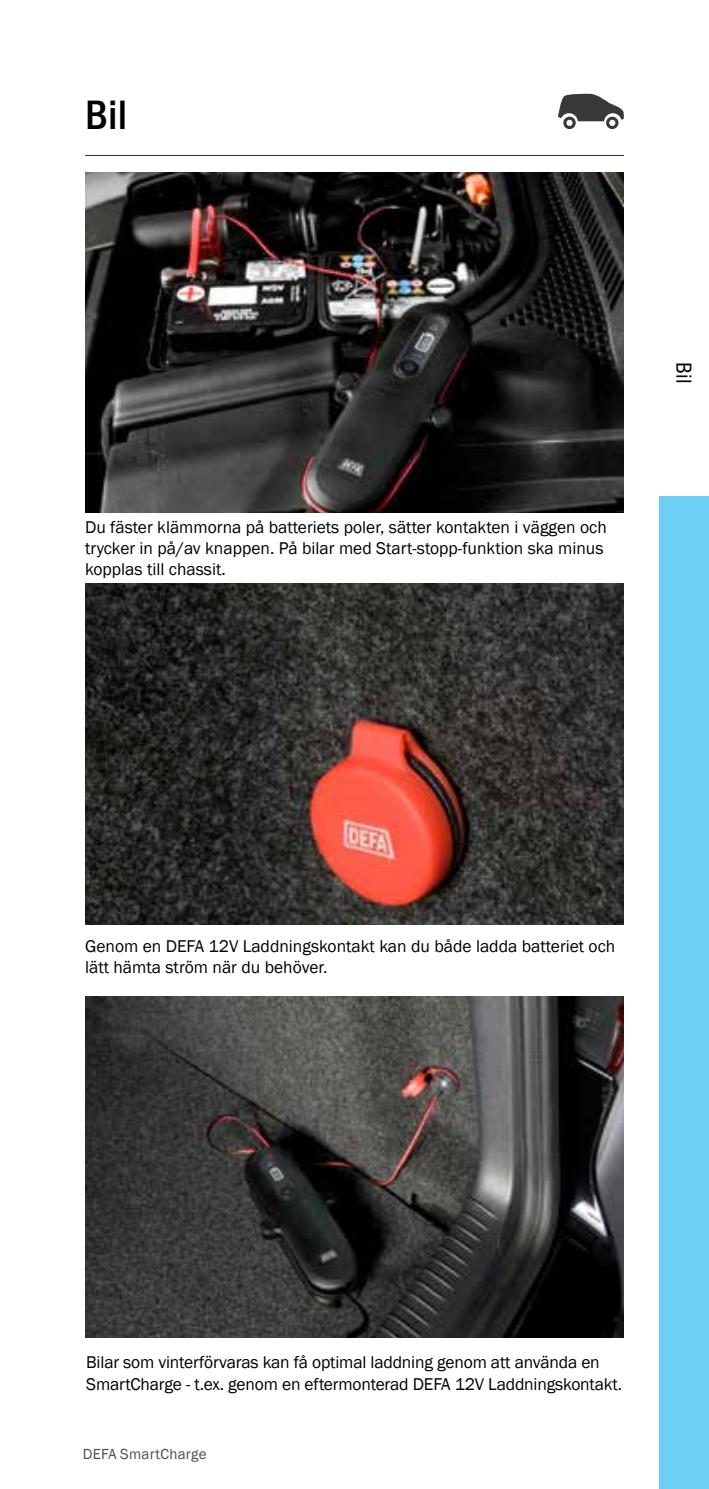
<style>
.page{position:relative;width:709px;height:1489px;background:#fff}
.page>*{position:absolute;margin:0;border:0;box-sizing:border-box;transform-origin:0 0}
.t1{font:500 condensed 42.5px "ITC Franklin Gothic Std";color:#000101}
.t2{font:condensed 22.5px "ITC Franklin Gothic Std";color:#000}
.t3{font:17.5px/21.2px "Franklin Gothic";color:#000}
.t4{font:15px "Franklin Gothic";letter-spacing:.015em;color:#4d4d4f}
</style>
<div class="page">
<hr style="left:85px;top:155px;width:539px;height:1px;background:#38383a">
<img style="left:85px;top:996px;width:539px;height:341px">
<img style="left:85px;top:583px;width:539px;height:341px">
<img style="left:85px;top:172px;width:538px;height:341px">
<svg style="left:558px;top:94px;width:66px;height:35px"></svg>
<div style="left:659px;top:496px;width:50px;height:992px;background:#6dcff6"></div>
<h1 class="t1" style="left:85px;top:91px;width:44px">Bil</h1>
<p class="t3" style="left:85px;top:516px;width:523px">Du fäster klämmorna på batteriets poler, sätter kontakten i väggen och trycker in på/av knappen. På bilar med Start-stopp-funktion ska minus kopplas till chassit.</p>
<p class="t2" style="left:696px;top:362px;width:23px;rotate:90deg">Bil</p>
<p class="t3" style="left:85px;top:936px;width:531px">Genom en DEFA 12V Laddningskontakt kan du både ladda batteriet och lätt hämta ström när du behöver.</p>
<p class="t3" style="left:86px;top:1352px;width:537px">Bilar som vinterförvaras kan få optimal laddning genom att använda en<br>SmartCharge - t.ex. genom en eftermonterad DEFA 12V Laddningskontakt.</p>
<p class="t4" style="left:83px;top:1444px;width:125px">DEFA SmartCharge</p>
</div>
